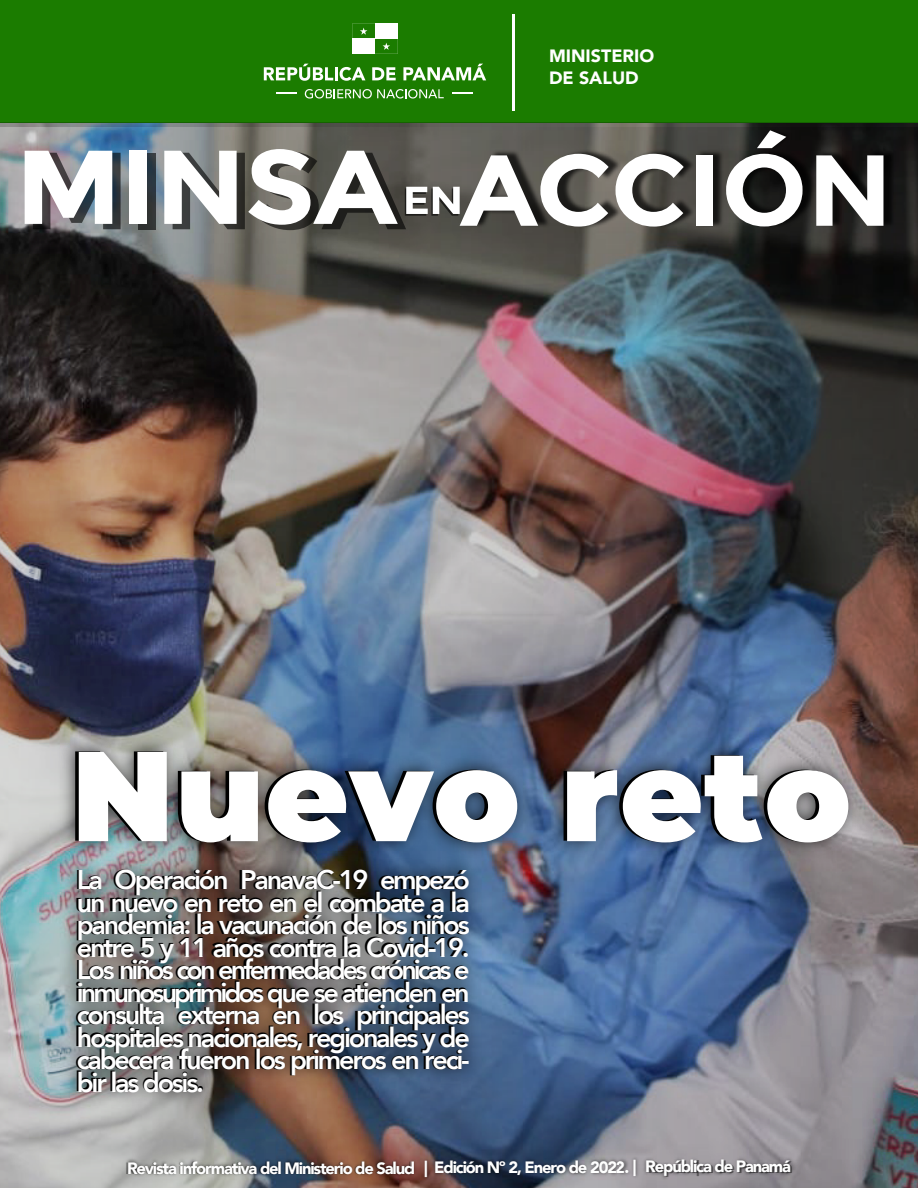
<style>
.page{position:relative;width:918px;height:1188px;background:#fff}
.page>*{position:absolute;margin:0;border:0;box-sizing:border-box;transform-origin:0 0}
.t1{font:900 127.5px "Montserrat";letter-spacing:.01em;color:#fff}
.t2{font:700 104.7px "Montserrat";letter-spacing:-.02em;color:#fff;scale:1.07 1}
.t3{font:700 100.65px "Montserrat";color:#fff}
.t4{font:800 27px/22.5px "Avenir";letter-spacing:-.085em;color:#fff;text-align:justify}
.t5{font:900 17.85px/21.3px "Avenir";color:#fff}
.t6{font:900 16.35px "Avenir";letter-spacing:-.07em;color:#fff}
.s1{font-size:109.5px;color:#000}
.s2{color:#000}
</style>
<div class="page">
<div style="left:0;top:0;width:918px;height:123px;background:#1b7c00"></div>
<hr style="left:513px;top:14px;width:2px;height:97px;background:#fff">
<svg style="left:264px;top:64px;width:101px;height:17px"></svg>
<svg style="left:372px;top:67px;width:24px;height:13px"></svg>
<svg style="left:403px;top:64px;width:83px;height:16px"></svg>
<svg style="left:276px;top:93px;width:21px;height:1px"></svg>
<svg style="left:452px;top:93px;width:21px;height:1px"></svg>
<svg style="left:305px;top:89px;width:139px;height:10px"></svg>
<svg style="left:352px;top:24px;width:46px;height:30px"></svg>
<img style="left:0;top:128px;width:918px;height:1060px">
<img style="left:122px;top:1155px;width:289px;height:31px">
<img style="left:411px;top:1154px;width:223px;height:32px">
<img style="left:620px;top:1154px;width:20px;height:31px">
<img style="left:640px;top:1154px;width:156px;height:31px">
<svg style="left:405px;top:187px;width:55px;height:29px"></svg>
<img style="left:52px;top:898px;width:443px;height:251px">
<img style="left:45px;top:710px;width:827px;height:188px">
<p class="t5" style="left:549px;top:45px;width:107px">MINISTERIO<br>DE SALUD</p>
<h3 class="t3" style="left:23px;top:130px;width:871px"><span class="s1">MINSA</span> ACCIÓN</h3>
<h2 class="t2" style="left:15px;top:125px;width:359px">MINSA</h2>
<h1 class="t1" style="left:72px;top:700px;width:781px">Nuevo reto</h1>
<p class="t4" style="left:77px;top:869px;width:395px">La Operación PanavaC-19 empezó un nuevo en reto en el combate a la pandemia: la vacunación de los niños entre 5 y 11 años contra la Covid-19.<br>Los niños con enfermedades crónicas e inmunosuprimidos que se atienden en consulta externa en los principales hospitales nacionales, regionales y de cabecera fueron los primeros en reci&shy;bir las dosis.</p>
<p class="t6" style="left:127px;top:1154px;width:667px">Revista informativa del Ministerio de Salud | Edición Nº 2, Enero de 2022. | <span class="s2">Repúb | lica de Panamá</span></p>
</div>
